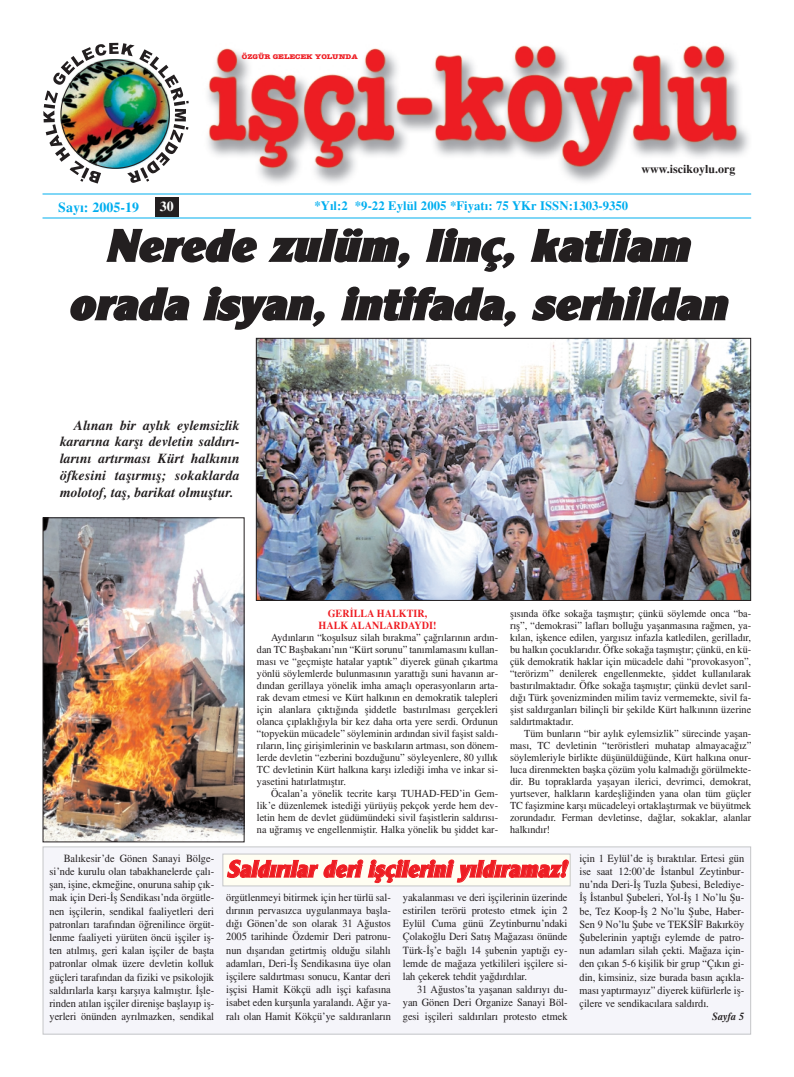
<style>
.page{position:relative;width:794px;height:1077px;background:#fff}
.page>*{position:absolute;margin:0;border:0;box-sizing:border-box;transform-origin:0 0}
.t1{font:italic 700 47px/58.4px "Clearface Got Ex";color:#231f20;text-align:center;scale:1.07 1}
.t2{font:italic 700 25.1px "Clearface Got Ex";color:#ee1d23;scale:.92 1}
.t3{font:14px/16.8px "Times Turk BI";color:#231f20;text-align:justify}
.t4{font:14px "Times Turk B";color:#00aeef}
.t5{font:14px "Times Turk B";color:#fff}
.t6{font:12.8px "Times Turk B";color:#00aeef}
.t7{font:12px "Times Turk B";color:#231f20}
.t8{font:11px/13.2px "Times Turk";color:#231f20;text-align:justify;scale:.94 1}
.t9{font:11px "Times Turk BI";color:#231f20;scale:.94 1}
.t10{font:10.7px/12px "Times Turk";color:#231f20;text-align:justify;scale:.95 1}
.t11{font:10.7px/12px "Times Turk B";color:#ee1d23;text-align:center;scale:.95 1}
.t12{font:700 6.8px "American Typewriter";color:#ee1d23;scale:1.15 1}
</style>
<div class="page">
<img style="left:258px;top:340px;width:491px;height:259px">
<div style="left:256px;top:338px;width:495px;height:263px;border:1px solid #231f20"></div>
<div style="left:43px;top:847px;width:708px;height:187px;background:#f5f5fa"></div>
<div style="left:43px;top:846px;width:708px;height:189px;border:1px solid #c5c6c8"></div>
<div style="left:155px;top:197px;width:24px;height:20px;background:#231f20"></div>
<hr style="left:43px;top:194px;width:708px;height:1px;background:#00aeef">
<hr style="left:43px;top:218px;width:708px;height:1px;background:#00aeef">
<img style="left:45px;top:519px;width:198px;height:321px">
<div style="left:43px;top:517px;width:202px;height:325px;border:1px solid #231f20"></div>
<div style="left:223px;top:854px;width:347px;height:32px;background:#fffef2"></div>
<div style="left:222px;top:854px;width:349px;height:32px;border:1px solid #c5c6c8"></div>
<img style="left:208px;top:45px;width:541px;height:138px">
<img style="left:43px;top:43px;width:146px;height:141px">
<p class="t12" style="left:242px;top:55px;width:102px">ÖZGÜR GELECEK YOLUNDA</p>
<p class="t7" style="left:642px;top:164px;width:95px">www.iscikoylu.org</p>
<h3 class="t4" style="left:58px;top:201px;width:82px">Say›: 2005-19</h3>
<h3 class="t5" style="left:160px;top:200px;width:15px">30</h3>
<p class="t6" style="left:314px;top:201px;width:315px">*Y›l:2 *9-22 Eylül 2005 *Fiyat›: 75 YKr ISSN:1303-9350</p>
<h1 class="t1" style="left:68px;top:220px;width:625px">Nerede zulüm, linç, katliam orada isyan, intifada, serhildan</h1>
<h3 class="t3" style="left:60px;top:418px;width:181px;text-indent:14px">Al›nan bir ayl›k eylemsizlik karar›na karfl› devletin sald›r›- lar›n› art›rmas› Kürt halk›n›n öfkesini tafl›rm›fl; sokaklarda molotof, tafl, barikat olmufltur.</h3>
<p class="t11" style="left:318px;top:609px;width:126px">GER‹LLA HALKTIR,<br>HALK ALANLARDAYDI!</p>
<p class="t10" style="left:257px;top:633px;width:255px;text-indent:14px">Ayd›nlar›n “koflulsuz silah b›rakma” ça¤r›lar›n›n ard›n&shy;dan TC Baflbakan›’n›n “Kürt sorunu” tan›mlamas›n› kullan&shy;mas› ve “geçmiflte hatalar yapt›k” diyerek günah ç›kartma yönlü söylemlerde bulunmas›n›n yaratt›¤› suni havan›n ar&shy;d›ndan gerillaya yönelik imha amaçl› operasyonlar›n arta&shy;rak devam etmesi ve Kürt halk›n›n en demokratik talepleri için alanlara ç›kt›¤›nda fliddetle bast›r›lmas› gerçekleri olanca ç›plakl›¤›yla bir kez daha orta yere serdi. Ordunun “topyekün mücadele” söyleminin ard›ndan sivil faflist sald›- r›lar›n, linç giriflimlerinin ve bask›lar›n artmas›, son dönem&shy;lerde devletin “ezberini bozdu¤unu” söyleyenlere, 80 y›ll›k TC devletinin Kürt halk›na karfl› izledi¤i imha ve inkar si&shy;yasetini hat›rlatm›flt›r.</p>
<p class="t10" style="left:257px;top:789px;width:255px;text-indent:14px">Öcalan’a yönelik tecrite karfl› TUHAD-FED’in Gem&shy;lik’e düzenlemek istedi¤i yürüyüfl pekçok yerde hem dev&shy;letin hem de devlet güdümündeki sivil faflistlerin sald›r›s›- na u¤ram›fl ve engellenmifltir. Halka yönelik bu fliddet kar-</p>
<p class="t10" style="left:510px;top:609px;width:255px">fl›s›nda öfke soka¤a taflm›flt›r; çünkü söylemde onca “ba&shy;r›fl”, “demokrasi” laflar› bollu¤u yaflanmas›na ra¤men, ya&shy;k›lan, iflkence edilen, yarg›s›z infazla katledilen, gerillad›r, bu halk›n çocuklar›d›r. Öfke soka¤a taflm›flt›r; çünkü, en kü&shy;çük demokratik haklar için mücadele dahi “provokasyon”, “terörizm” denilerek engellenmekte, fliddet kullan›larak bast›r›lmaktad›r. Öfke soka¤a taflm›flt›r; çünkü devlet sar›l&shy;d›¤› Türk flovenizminden milim taviz vermemekte, sivil fa&shy;flist sald›rganlar› bilinçli bir flekilde Kürt halk›n›nn üzerine sald›rtmaktad›r.</p>
<p class="t10" style="left:510px;top:729px;width:255px;text-indent:14px">Tüm bunlar›n “bir ayl›k eylemsizlik” sürecinde yaflan&shy;mas›, TC devletinin “teröristleri muhatap almayaca¤›z” söylemleriyle birlikte düflünüldü¤ünde, Kürt halk›na onur&shy;luca direnmekten baflka çözüm yolu kalmad›¤› görülmekte&shy;dir. Bu topraklarda yaflayan ilerici, devrimci, demokrat, yurtsever, halklar›n kardeflli¤inden yana olan tüm güçler TC faflizmine karfl› mücadeleyi ortaklaflt›rmak ve büyütmek zorundad›r. Ferman devletinse, da¤lar, sokaklar, alanlar halk›nd›r!</p>
<p class="t8" style="left:50px;top:853px;width:177px;text-indent:14px">Bal›kesir’de Gönen Sanayi Bölge&shy;si’nde kurulu olan tabakhanelerde çal›- flan, ifline, ekme¤ine, onuruna sahip ç›k&shy;mak için Deri-‹fl Sendikas›’nda örgütle&shy;nen iflçilerin, sendikal faaliyetleri deri patronlar› taraf›ndan ö¤renilince örgüt&shy;lenme faaliyeti yürüten öncü iflçiler ifl&shy;ten at›lm›fl, geri kalan iflçiler de baflta patronlar olmak üzere devletin kolluk güçleri taraf›ndan da fiziki ve psikolojik sald›r›larla karfl› karfl›ya kalm›flt›r. ‹flle&shy;rinden at›lan iflçiler direnifle bafllay›p ifl&shy;yerleri önünden ayr›lmazken, sendikal</p>
<h2 class="t2" style="left:227px;top:860px;width:375px">Sald›r›lar deri iflçilerini y›ld›ramaz!</h2>
<p class="t8" style="left:226px;top:892px;width:177px">örgütlenmeyi bitirmek için her türlü sal&shy;d›r›n›n pervas›zca uygulanmaya baflla&shy;d›¤› Gönen’de son olarak 31 A¤ustos 2005 tarihinde Özdemir Deri patronu&shy;nun d›flar›dan getirtmifl oldu¤u silahl› adamlar›, Deri-‹fl Sendikas›na üye olan iflçilere sald›rtmas› sonucu, Kantar deri iflçisi Hamit Kökçü adl› iflçi kafas›na isabet eden kurflunla yaraland›. A¤›r ya&shy;ral› olan Hamit Kökçü’ye sald›ranlar›n</p>
<p class="t8" style="left:403px;top:892px;width:177px">yakalanmas› ve deri iflçilerinin üzerinde estirilen terörü protesto etmek için 2<br>Eylül Cuma günü Zeytinburnu’ndaki Çolako¤lu Deri Sat›fl Ma¤azas› önünde Türk-‹fl’e ba¤l› 14 flubenin yapt›¤› ey&shy;lemde de ma¤aza yetkilileri iflçilere si&shy;lah çekerek tehdit ya¤d›rd›lar.</p>
<p class="t8" style="left:403px;top:984px;width:177px;text-indent:14px">31 A¤ustos’ta yaflanan sald›r›y› du&shy;yan Gönen Deri Organize Sanayi Böl&shy;gesi iflçileri sald›r›lar› protesto etmek</p>
<p class="t8" style="left:580px;top:853px;width:177px">için 1 Eylül’de ifl b›rakt›lar. Ertesi gün ise saat 12:00’de ‹stanbul Zeytinbur&shy;nu’nda Deri-‹fl Tuzla fiubesi, Belediye-‹fl ‹stanbul fiubeleri, Yol-‹fl 1 No’lu fiu&shy;be, Tez Koop-‹fl 2 No’lu fiube, Haber-Sen 9 No’lu fiube ve TEKS‹F Bak›rköy fiubelerinin yapt›¤› eylemde de patro&shy;nun adamlar› silah çekti. Ma¤aza için&shy;den ç›kan 5-6 kiflilik bir grup “Ç›k›n gi&shy;din, kimsiniz, size burada bas›n aç›kla&shy;mas› yapt›rmay›z” diyerek küfürlerle ifl&shy;çilere ve sendikac›lara sald›rd›.</p>
<p class="t9" style="left:712px;top:1012px;width:36px">Sayfa 5</p>
</div>
